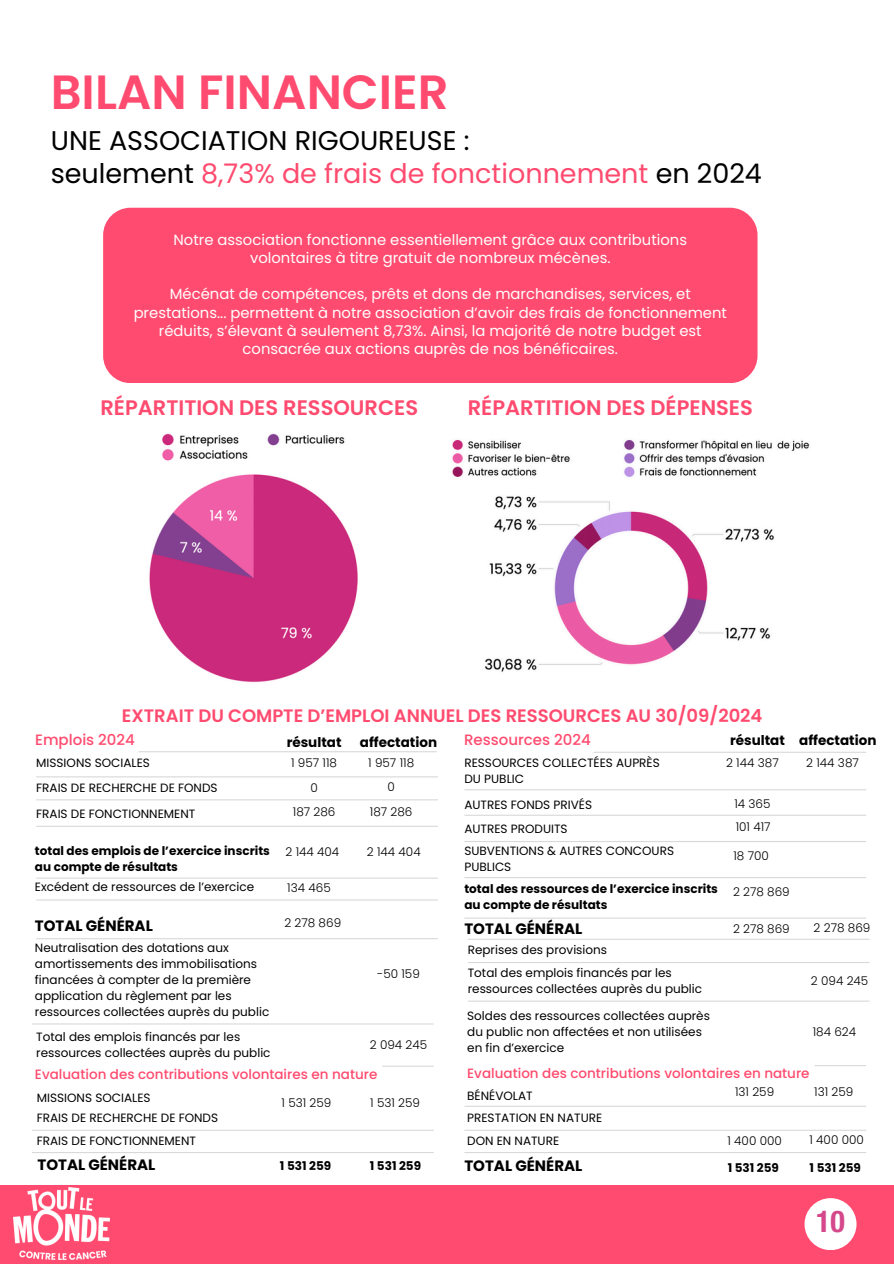
<style>
.page{position:relative;width:894px;height:1264px;background:#fff}
.page>*{position:absolute;margin:0;border:0;box-sizing:border-box;transform-origin:0 0}
.t1{font:600 48px "Poppins";color:#ff4b6f}
.t2{font:30px "Helvetica Neue LT 77 Bd Cn";color:#d5488b}
.t3{font:27px/32.7px "Poppins";color:#000}
.t4{font:600 21px "Poppins";color:#ff4b6f}
.t5{font:600 18px "Poppins";color:#ff4b6f}
.t6{font:700 15px "Poppins";color:#000}
.t7{font:500 15px "Poppins";color:#ff4b6f}
.t8{font:14.85px/18.1px "Poppins";color:#fff;text-align:center}
.t9{font:500 13.5px "Poppins";color:#ff4b6f}
.t10{font:700 13.5px "Poppins";color:#000}
.t11{font:12px/16px "Poppins";color:#000}
.t12{font:300 12px "Poppins";color:#000}
.t13{font:700 12px/16px "Poppins";color:#000}
.s1{color:#ff4b6f}
</style>
<div class="page">
<div style="left:103px;top:208px;width:654px;height:175px;background:#ff4b6f;border-radius:27px"></div>
<div style="left:0;top:1184px;width:893px;height:79px;background:#ff4b6f"></div>
<div style="left:804px;top:1198px;width:52px;height:52px;background:#fff;border-radius:50%"></div>
<img style="left:13px;top:1187px;width:97px;height:72px">
<hr style="left:35px;top:751px;width:401px;height:1px;background:#d9d9d9">
<hr style="left:36px;top:776px;width:402px;height:1px;background:#d9d9d9">
<hr style="left:36px;top:799px;width:402px;height:1px;background:#d9d9d9">
<hr style="left:36px;top:825px;width:402px;height:1px;background:#d9d9d9">
<hr style="left:36px;top:877px;width:402px;height:1px;background:#d9d9d9">
<hr style="left:36px;top:899px;width:402px;height:1px;background:#d9d9d9">
<hr style="left:36px;top:938px;width:402px;height:1px;background:#d9d9d9">
<hr style="left:32px;top:1023px;width:401px;height:1px;background:#d9d9d9">
<hr style="left:32px;top:1065px;width:401px;height:1px;background:#d9d9d9">
<hr style="left:32px;top:1129px;width:401px;height:1px;background:#d9d9d9">
<hr style="left:32px;top:1151px;width:401px;height:2px;background:#d9d9d9">
<hr style="left:464px;top:1105px;width:401px;height:1px;background:#d9d9d9">
<hr style="left:464px;top:1129px;width:401px;height:1px;background:#d9d9d9">
<hr style="left:464px;top:1151px;width:401px;height:2px;background:#d9d9d9">
<hr style="left:464px;top:1065px;width:401px;height:1px;background:#d9d9d9">
<hr style="left:467px;top:1000px;width:402px;height:1px;background:#d9d9d9">
<hr style="left:467px;top:961px;width:402px;height:2px;background:#d9d9d9">
<hr style="left:467px;top:938px;width:402px;height:1px;background:#d9d9d9">
<hr style="left:464px;top:917px;width:401px;height:1px;background:#d9d9d9">
<hr style="left:464px;top:877px;width:401px;height:1px;background:#d9d9d9">
<hr style="left:464px;top:789px;width:401px;height:1px;background:#d9d9d9">
<hr style="left:464px;top:814px;width:401px;height:1px;background:#d9d9d9">
<hr style="left:464px;top:841px;width:401px;height:1px;background:#d9d9d9">
<hr style="left:464px;top:751px;width:401px;height:1px;background:#d9d9d9">
<img style="left:452px;top:439px;width:358px;height:233px">
<img style="left:149px;top:433px;width:209px;height:250px">
<div style="left:29px;top:726px;width:112px;height:27px;background:#fff;border-radius:7px"></div>
<div style="left:458px;top:726px;width:138px;height:27px;background:#fff;border-radius:7px"></div>
<svg style="left:32px;top:1065px;width:350px;height:1px"></svg>
<svg style="left:464px;top:1065px;width:350px;height:1px"></svg>
<p class="t1" style="left:51px;top:59px;width:399px">BILAN FINANCIER</p>
<p class="t3" style="left:51px;top:124px;width:712px">UNE ASSOCIATION RIGOUREUSE :<br>seulement <span class="s1">8,73% de frais de fonctionnement</span> en 2024</p>
<h2 class="t8" style="left:173px;top:231px;width:515px">Notre association fonctionne essentiellement grâce aux contributions volontaires à titre gratuit de nombreux mécènes.</h2>
<h5 class="t8" style="left:134px;top:285px;width:594px">Mécénat de compétences, prêts et dons de marchandises, services, et prestations... permettent à notre association d’avoir des frais de fonctionnement réduits, s’élevant à seulement 8,73%. Ainsi, la majorité de notre budget est consacrée aux actions auprès de nos bénéficaires.</h5>
<h3 class="t4" style="left:100px;top:393px;width:319px">RÉPARTITION DES RESSOURCES</h3>
<h3 class="t4" style="left:467px;top:393px;width:286px">RÉPARTITION DES DÉPENSES</h3>
<h4 class="t5" style="left:122px;top:703px;width:642px">EXTRAIT DU COMPTE D’EMPLOI ANNUEL DES RESSOURCES AU 30/09/2024</h4>
<p class="t7" style="left:35px;top:729px;width:101px">Emplois 2024</p>
<p class="t10" style="left:286px;top:732px;width:56px">résultat</p>
<p class="t10" style="left:360px;top:732px;width:79px">affectation</p>
<p class="t7" style="left:464px;top:729px;width:128px">Ressources 2024</p>
<p class="t10" style="left:729px;top:730px;width:56px">résultat</p>
<p class="t10" style="left:799px;top:730px;width:79px">affectation</p>
<p class="t11" style="left:36px;top:754px;width:115px">MISSIONS SOCIALES</p>
<p class="t11" style="left:36px;top:780px;width:183px">FRAIS DE RECHERCHE DE FONDS</p>
<p class="t11" style="left:36px;top:805px;width:160px">FRAIS DE FONCTIONNEMENT</p>
<p class="t13" style="left:35px;top:842px;width:236px">total des emplois de l’exercice inscrits au compte de résultats</p>
<p class="t11" style="left:35px;top:878px;width:221px">Excédent de ressources de l’exercice</p>
<p class="t11" style="left:464px;top:754px;width:197px">RESSOURCES COLLECTÉES AUPRÈS<br>DU PUBLIC</p>
<p class="t11" style="left:464px;top:796px;width:129px">AUTRES FONDS PRIVÉS</p>
<p class="t11" style="left:464px;top:820px;width:105px">AUTRES PRODUITS</p>
<p class="t12" style="left:291px;top:754px;width:47px">1 957 118</p>
<p class="t12" style="left:368px;top:754px;width:47px">1 957 118</p>
<p class="t12" style="left:310px;top:779px;width:9px">0</p>
<p class="t12" style="left:387px;top:778px;width:9px">0</p>
<p class="t12" style="left:293px;top:803px;width:44px">187 286</p>
<p class="t12" style="left:370px;top:803px;width:44px">187 286</p>
<p class="t12" style="left:285px;top:843px;width:55px">2 144 404</p>
<p class="t12" style="left:367px;top:843px;width:55px">2 144 404</p>
<p class="t12" style="left:287px;top:879px;width:45px">134 465</p>
<h6 class="t12" style="left:284px;top:914px;width:58px">2 278 869</h6>
<p class="t12" style="left:726px;top:754px;width:54px">2 144 387</p>
<p class="t12" style="left:806px;top:754px;width:54px">2 144 387</p>
<p class="t12" style="left:734px;top:795px;width:38px">14 365</p>
<p class="t12" style="left:735px;top:818px;width:36px">101 417</p>
<p class="t11" style="left:464px;top:842px;width:211px">SUBVENTIONS &amp; AUTRES CONCOURS<br>PUBLICS</p>
<p class="t12" style="left:733px;top:847px;width:37px">18 700</p>
<p class="t13" style="left:464px;top:881px;width:255px">total des ressources de l’exercice inscrits au compte de résultats</p>
<p class="t12" style="left:732px;top:883px;width:58px">2 278 869</p>
<p class="t12" style="left:732px;top:920px;width:58px">2 278 869</p>
<p class="t6" style="left:35px;top:915px;width:119px">TOTAL GÉNÉRAL</p>
<p class="t6" style="left:464px;top:918px;width:119px">TOTAL GÉNÉRAL</p>
<p class="t11" style="left:35px;top:940px;width:236px">Neutralisation des dotations aux amortissements des immobilisations financées à compter de la première application du règlement par les ressources collectées auprès du public</p>
<p class="t11" style="left:36px;top:1029px;width:236px">Total des emplois financés par les ressources collectées auprès du public</p>
<p class="t9" style="left:35px;top:1064px;width:344px">Evaluation des contributions volontaires en nature</p>
<p class="t11" style="left:37px;top:1089px;width:115px">MISSIONS SOCIALES</p>
<p class="t11" style="left:37px;top:1109px;width:183px">FRAIS DE RECHERCHE DE FONDS</p>
<p class="t11" style="left:37px;top:1132px;width:160px">FRAIS DE FONCTIONNEMENT</p>
<p class="t12" style="left:813px;top:919px;width:58px">2 278 869</p>
<p class="t11" style="left:467px;top:941px;width:141px">Reprises des provisions</p>
<p class="t11" style="left:467px;top:964px;width:236px">Total des emplois financés par les ressources collectées auprès du public</p>
<p class="t11" style="left:467px;top:1007px;width:244px">Soldes des ressources collectées auprès du public non affectées et non utilisées en fin d’exercice</p>
<p class="t9" style="left:467px;top:1063px;width:344px">Evaluation des contributions volontaires en nature</p>
<p class="t11" style="left:467px;top:1087px;width:67px">BÉNÉVOLAT</p>
<p class="t11" style="left:467px;top:1109px;width:136px">PRESTATION EN NATURE</p>
<p class="t11" style="left:467px;top:1132px;width:93px">DON EN NATURE</p>
<p class="t12" style="left:377px;top:965px;width:44px">-50 159</p>
<p class="t12" style="left:810px;top:972px;width:59px">2 094 245</p>
<p class="t12" style="left:812px;top:1023px;width:45px">184 624</p>
<p class="t12" style="left:370px;top:1036px;width:59px">2 094 245</p>
<p class="t12" style="left:734px;top:1083px;width:41px">131 259</p>
<p class="t12" style="left:814px;top:1083px;width:41px">131 259</p>
<p class="t12" style="left:727px;top:1132px;width:56px">1 400 000</p>
<p class="t12" style="left:809px;top:1131px;width:56px">1 400 000</p>
<p class="t13" style="left:727px;top:1159px;width:53px">1 531 259</p>
<p class="t13" style="left:809px;top:1159px;width:53px">1 531 259</p>
<p class="t12" style="left:281px;top:1093px;width:51px">1 531 259</p>
<h6 class="t12" style="left:370px;top:1093px;width:51px">1 531 259</h6>
<p class="t6" style="left:37px;top:1154px;width:119px">TOTAL GÉNÉRAL</p>
<p class="t6" style="left:464px;top:1155px;width:119px">TOTAL GÉNÉRAL</p>
<p class="t13" style="left:280px;top:1157px;width:53px">1 531 259</p>
<p class="t13" style="left:370px;top:1157px;width:53px">1 531 259</p>
<h1 class="t2" style="left:830px;top:1207px;width:16px">4</h1>
<h5 class="t2" style="left:815px;top:1207px;width:30px">10</h5>
</div>
